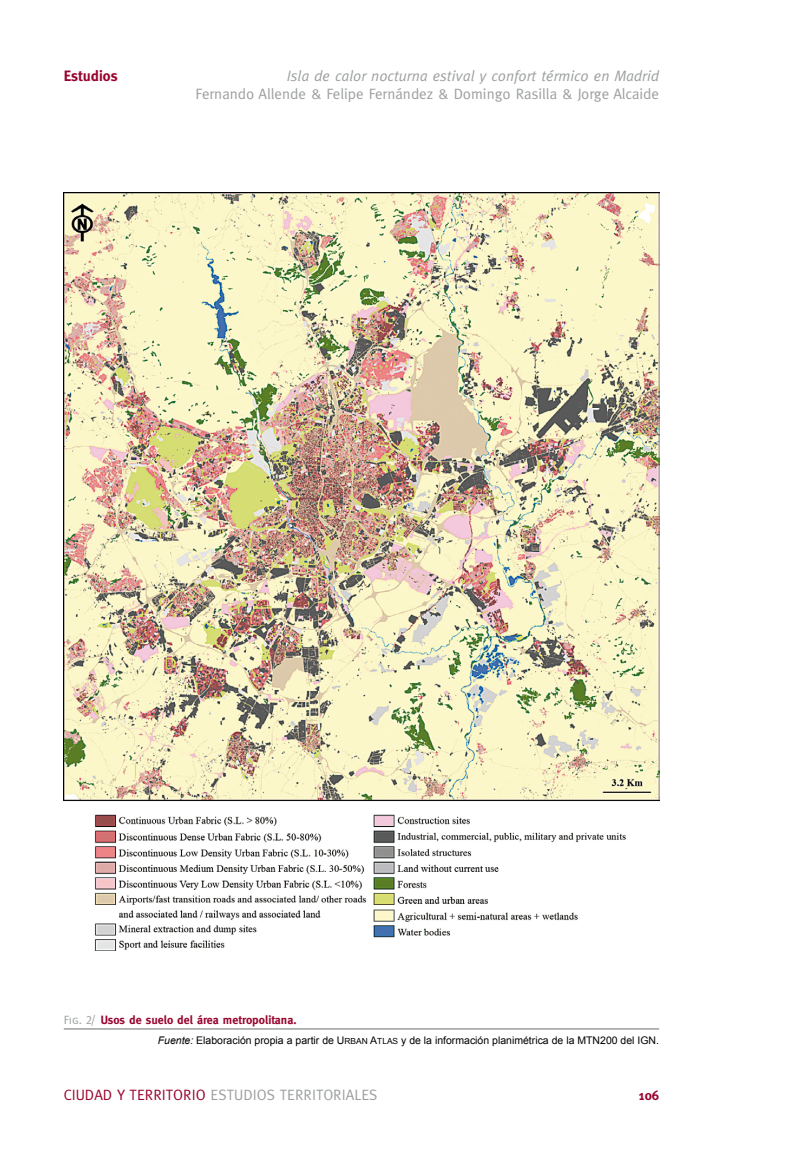
<style>
.page{position:relative;width:808px;height:1149px;background:#fff}
.page>*{position:absolute;margin:0;border:0;box-sizing:border-box;transform-origin:0 0}
.t1{font:15px "Meta";color:#9c9e9f}
.t2{font:italic 15px "Meta";color:#9c9e9f}
.t3{font:700 15px "Meta";color:#99042f}
.t4{font:700 13.5px "Meta";color:#99042f}
.t5{font:700 12px "Meta";color:#99042f}
.t6{font:10.5px "Arial";color:#000}
.s1{font-family:"Meta Caps";font-weight:400;color:#9c9e9f}
.s2{font-style:italic}
.s3{font-family:"Arial MT SC800"}
.s4{font-family:"Arial MT SC800";font-size:8.4px}
.s5{color:#99042f}
</style>
<div class="page">
<img style="left:64px;top:193px;width:595px;height:756px">
<hr style="left:64px;top:1027px;width:595px;height:2px;background:#9c9e9f">
<p class="t3" style="left:64px;top:67px;width:55px">Estudios</p>
<p class="t2" style="left:287px;top:67px;width:374px">Isla de calor nocturna estival y confort térmico en Madrid</p>
<p class="t1" style="left:196px;top:85px;width:465px">Fernando Allende &amp; Felipe Fernández &amp; Domingo Rasilla &amp; Jorge Alcaide</p>
<p class="t5" style="left:64px;top:1012px;width:234px"><span class="s1">Fig. 2/</span> Usos de suelo del área metropolitana.</p>
<p class="t6" style="left:158px;top:1033px;width:503px"><span class="s2">Fuente:</span> Elaboración propia a partir de <span class="s3">U</span> <span class="s4">RBAN</span> <span class="s3">A</span><span class="s4">TLAS</span> y de la información planimétrica de la MTN200 del IGN.</p>
<p class="t1" style="left:64px;top:1085px;width:315px"><span class="s5">CIUDAD Y TERRITORIO</span> ESTUDIOS TERRITORIALES</p>
<p class="t4" style="left:639px;top:1086px;width:22px">106</p>
</div>
